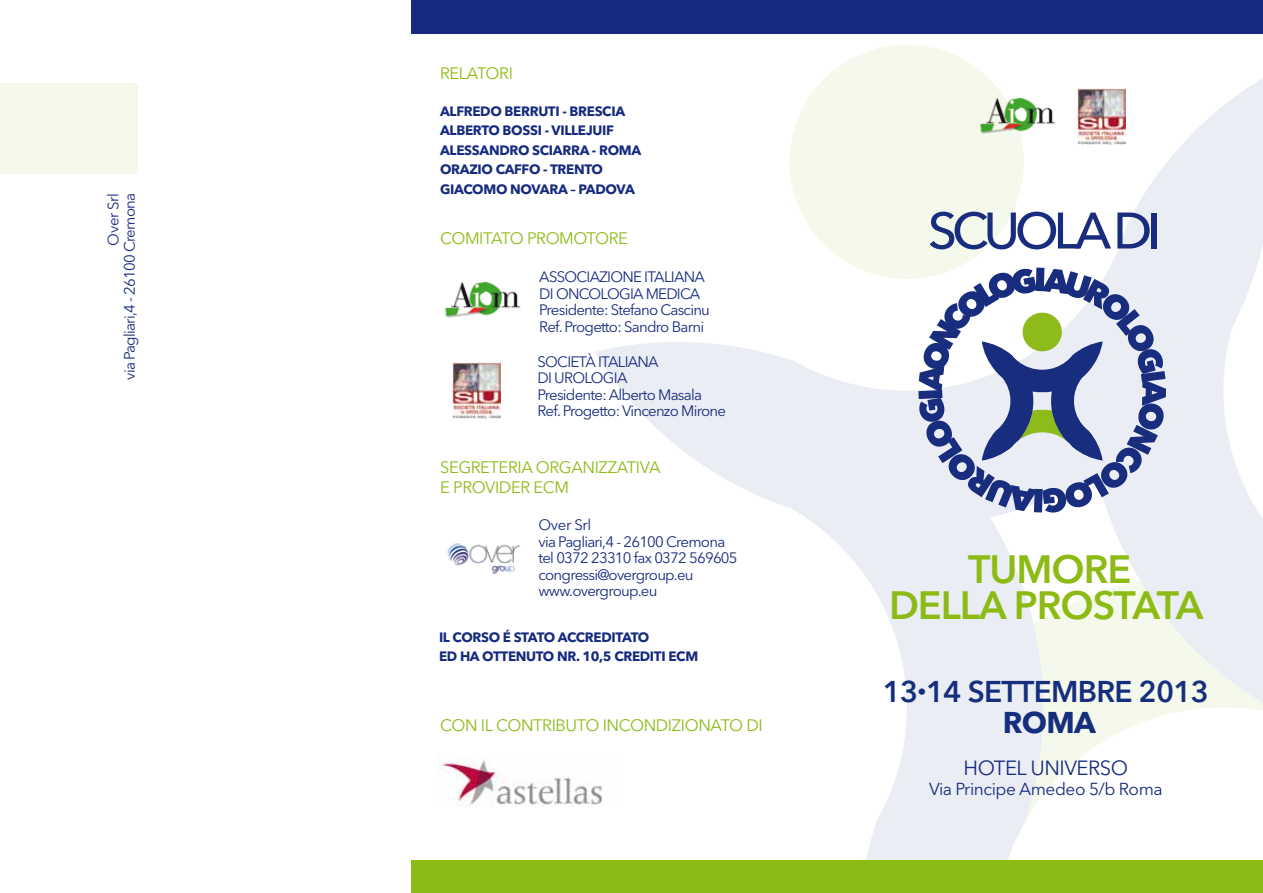
<style>
.page{position:relative;width:1263px;height:893px;background:#fff}
.page>*{position:absolute;margin:0;border:0;box-sizing:border-box;transform-origin:0 0}
.t1{font:600 39.15px/36px "Avenir Next LT Pro";letter-spacing:-.025em;color:#8cbb15;text-align:center}
.t2{font:600 29.85px/31.3px "Avenir Next LT Pro";letter-spacing:-.025em;color:#152e7e;text-align:center}
.t3{font:20.4px "Avenir Next LT Pro";letter-spacing:-.025em;color:#162b7f}
.t4{font:17.25px "Avenir Next LT Pro";letter-spacing:-.025em;color:#162b7f}
.t5{font:16.5px/19.6px "Avenir Next LT Pro";letter-spacing:-.025em;color:#8cbb15}
.t6{font:15px/16.5px "Avenir Next LT Pro";letter-spacing:-.05em;color:#162b7f}
.t7{font:700 13.5px/19.5px "Avenir Next LT Pro";letter-spacing:-.025em;color:#162b7f}
.s1{font-weight:700}
</style>
<div class="page">
<svg style="left:825px;top:45px;width:163px;height:33px;fill:#f5f9eb"></svg>
<svg style="left:594px;top:78px;width:669px;height:783px"></svg>
<img style="left:974px;top:83px;width:89px;height:66px">
<img style="left:1078px;top:88px;width:48px;height:56px">
<img style="left:445px;top:281px;width:76px;height:37px">
<img style="left:452px;top:363px;width:48px;height:56px">
<div style="left:411px;top:0;width:852px;height:34px;background:#162b7f"></div>
<div style="left:411px;top:861px;width:852px;height:32px;background:#8cbb15"></div>
<img style="left:447px;top:543px;width:74px;height:31px">
<svg style="left:930px;top:212px;width:181px;height:37px"></svg>
<svg style="left:1117px;top:213px;width:33px;height:35px"></svg>
<div style="left:1151px;top:213px;width:5px;height:35px;background:#182d7e"></div>
<svg style="left:918px;top:268px;width:248px;height:245px"></svg>
<div style="left:0;top:83px;width:138px;height:91px;background:#f5f8eb"></div>
<img style="left:438px;top:756px;width:178px;height:51px">
<p class="t6" style="left:105px;top:380px;width:188px;text-align:right;rotate:-90deg">Over Srl<br>via Pagliari,4 - 26100 Cremona</p>
<p class="t5" style="left:440px;top:64px;width:74px">RELATORI</p>
<p class="t7" style="left:440px;top:101px;width:203px">ALFREDO BERRUTI - BRESCIA<br>ALBERTO BOSSI - VILLEJUIF<br>ALESSANDRO SCIARRA - ROMA<br>ORAZIO CAFFO - TRENTO<br>GIACOMO NOVARA – PADOVA</p>
<p class="t5" style="left:440px;top:229px;width:189px">COMITATO PROMOTORE</p>
<p class="t6" style="left:539px;top:269px;width:172px">ASSOCIAZIONE ITALIANA<br>DI ONCOLOGIA MEDICA<br>Presidente: Stefano Cascinu<br>Ref. Progetto: Sandro Barni</p>
<p class="t6" style="left:538px;top:353px;width:190px">SOCIETÀ ITALIANA<br>DI UROLOGIA<br>Presidente: Alberto Masala<br>Ref. Progetto: Vincenzo Mirone</p>
<p class="t5" style="left:440px;top:457px;width:222px">SEGRETERIA ORGANIZZATIVA<br>E PROVIDER ECM</p>
<p class="t6" style="left:538px;top:517px;width:201px">Over Srl<br>via Pagliari,4 - 26100 Cremona tel 0372 23310 fax 0372 569605 congressi@overgroup.eu www.overgroup.eu</p>
<p class="t7" style="left:439px;top:627px;width:261px">IL CORSO É STATO ACCREDITATO<br>ED HA OTTENUTO NR. 10,5 CREDITI ECM</p>
<p class="t5" style="left:440px;top:715px;width:324px">CON IL CONTRIBUTO INCONDIZIONATO DI</p>
<h1 class="t1" style="left:889px;top:550px;width:316px">TUMORE<br>DELLA PROSTATA</h1>
<h2 class="t2" style="left:883px;top:676px;width:328px">13<sup>•</sup>14 SETTEMBRE 2013<br><span class="s1">ROMA</span></h2>
<h3 class="t3" style="left:963px;top:755px;width:166px">HOTEL UNIVERSO</h3>
<p class="t4" style="left:929px;top:779px;width:235px">Via Principe Amedeo 5/b Roma</p>
</div>
